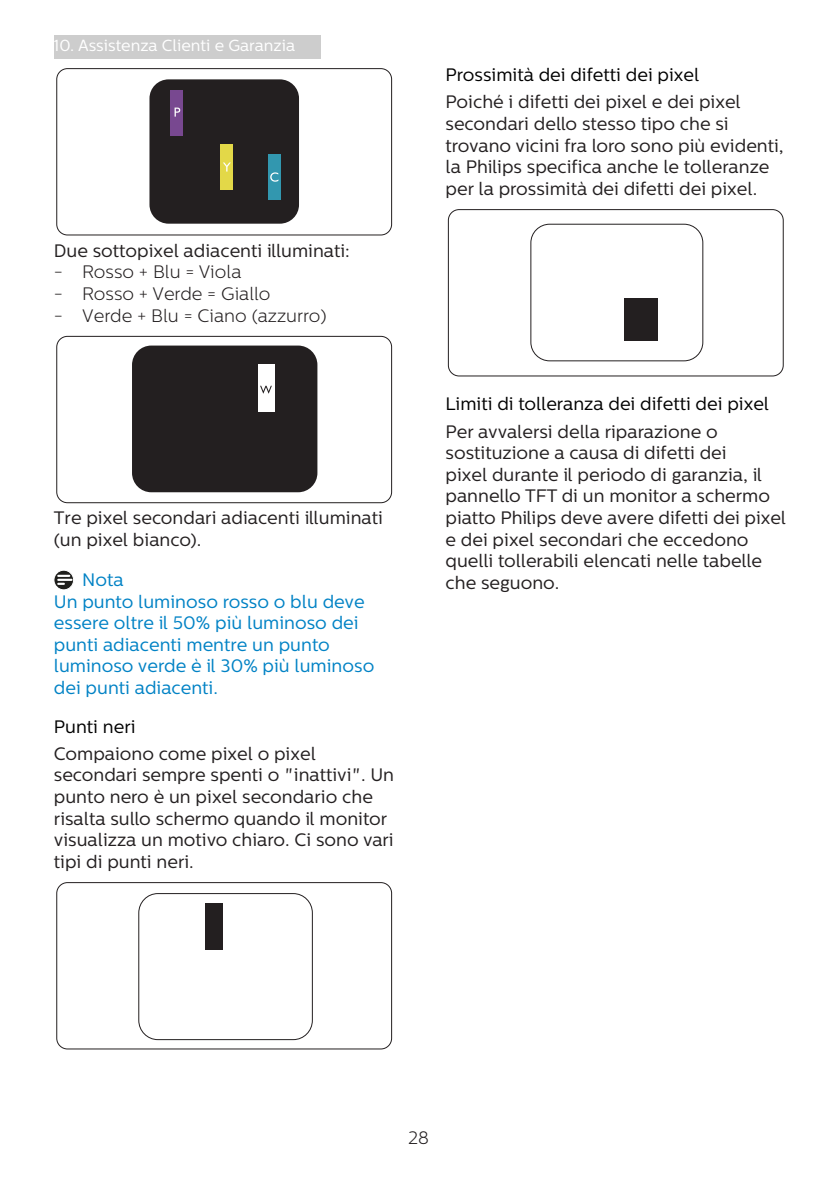
<style>
.page{position:relative;width:840px;height:1191px;background:#fff}
.page>*{position:absolute;margin:0;border:0;box-sizing:border-box;transform-origin:0 0}
.chapter-paragraph{font:18px/21.6px "Centrale Sans";color:#231f20}
.Note_body{font:18px/21.6px "Centrale Sans";color:#0082c5}
.Heading_3{font:18px "Centrale Sans";color:#000}
.t1{font:300 18px "Centrale Sans";color:#231f20}
.Heading_4_blue{font:18px "Centrale Sans";color:#0082c5}
.t2{font:16px "Centrale Sans";color:#fff}
</style>
<div class="page">
<div style="left:54px;top:36px;width:266px;height:23px;background:#cdcdcd"></div>
<div style="left:448px;top:209px;width:335px;height:167px;border:1px solid #231f20;border-radius:11px"></div>
<div style="left:530px;top:224px;width:172px;height:137px;border:1px solid #231f20;border-radius:19px"></div>
<div style="left:624px;top:298px;width:33px;height:42px;background:#231f20"></div>
<div style="left:56px;top:68px;width:335px;height:167px;border:1px solid #231f20;border-radius:11px"></div>
<div style="left:149px;top:79px;width:150px;height:145px;background:#231f20;border-radius:19px"></div>
<div style="left:170px;top:90px;width:13px;height:45px;background:#784890"></div>
<div style="left:220px;top:145px;width:13px;height:45px;background:#e3d848"></div>
<div style="left:267px;top:155px;width:13px;height:45px;background:#3297af"></div>
<svg style="left:174px;top:108px;width:6px;height:9px"></svg>
<svg style="left:223px;top:162px;width:8px;height:9px"></svg>
<svg style="left:270px;top:172px;width:8px;height:10px"></svg>
<div style="left:56px;top:336px;width:335px;height:167px;border:1px solid #231f20;border-radius:11px"></div>
<div style="left:132px;top:345px;width:185px;height:147px;background:#231f20;border-radius:19px"></div>
<div style="left:258px;top:365px;width:16px;height:47px;background:#fff"></div>
<svg style="left:260px;top:386px;width:12px;height:7px"></svg>
<svg style="left:54px;top:570px;width:20px;height:20px"></svg>
<div style="left:54px;top:570px;width:20px;height:20px;border:1px solid #fff;border-radius:50%"></div>
<svg style="left:58px;top:575px;width:13px;height:10px"></svg>
<div style="left:56px;top:882px;width:335px;height:167px;border:1px solid #231f20;border-radius:11px"></div>
<div style="left:138px;top:893px;width:174px;height:146px;border:1px solid #231f20;border-radius:19px"></div>
<div style="left:205px;top:903px;width:18px;height:46px;background:#231f20"></div>
<p class="t2" style="left:54px;top:36px;width:242px">10. Assistenza Clienti e Garanzia</p>
<p class="chapter-paragraph" style="left:54px;top:240px;width:297px">Due sottopixel adiacenti illuminati:</p>
<p class="t1" style="left:54px;top:262px;width:189px">- Rosso + Blu = Viola</p>
<p class="t1" style="left:54px;top:283px;width:218px">- Rosso + Verde = Giallo</p>
<p class="t1" style="left:54px;top:305px;width:274px">- Verde + Blu = Ciano (azzurro)</p>
<p class="chapter-paragraph" style="left:54px;top:507px;width:330px">Tre pixel secondari adiacenti illuminati (un pixel bianco).</p>
<p class="Heading_4_blue" style="left:82px;top:569px;width:43px">Nota</p>
<p class="Note_body" style="left:54px;top:590px;width:322px">Un punto luminoso rosso o blu deve essere oltre il 50% più luminoso dei punti adiacenti mentre un punto luminoso verde è il 30% più luminoso dei punti adiacenti.</p>
<p class="Heading_3" style="left:54px;top:716px;width:83px">Punti neri</p>
<p class="chapter-paragraph" style="left:54px;top:743px;width:341px">Compaiono come pixel o pixel secondari sempre spenti o "inattivi". Un punto nero è un pixel secondario che risalta sullo schermo quando il monitor visualizza un motivo chiaro. Ci sono vari tipi di punti neri.</p>
<p class="Heading_3" style="left:445px;top:64px;width:255px">Prossimità dei difetti dei pixel</p>
<p class="chapter-paragraph" style="left:445px;top:91px;width:339px">Poiché i difetti dei pixel e dei pixel secondari dello stesso tipo che si trovano vicini fra loro sono più evidenti, la Philips specifica anche le tolleranze per la prossimità dei difetti dei pixel.</p>
<p class="Heading_3" style="left:445px;top:393px;width:325px">Limiti di tolleranza dei difetti dei pixel</p>
<p class="chapter-paragraph" style="left:445px;top:420px;width:342px">Per avvalersi della riparazione o sostituzione a causa di difetti dei<br>pixel durante il periodo di garanzia, il pannello TFT di un monitor a schermo piatto Philips deve avere difetti dei pixel e dei pixel secondari che eccedono quelli tollerabili elencati nelle tabelle che seguono.</p>
<p class="t1" style="left:408px;top:1127px;width:23px">28</p>
</div>
